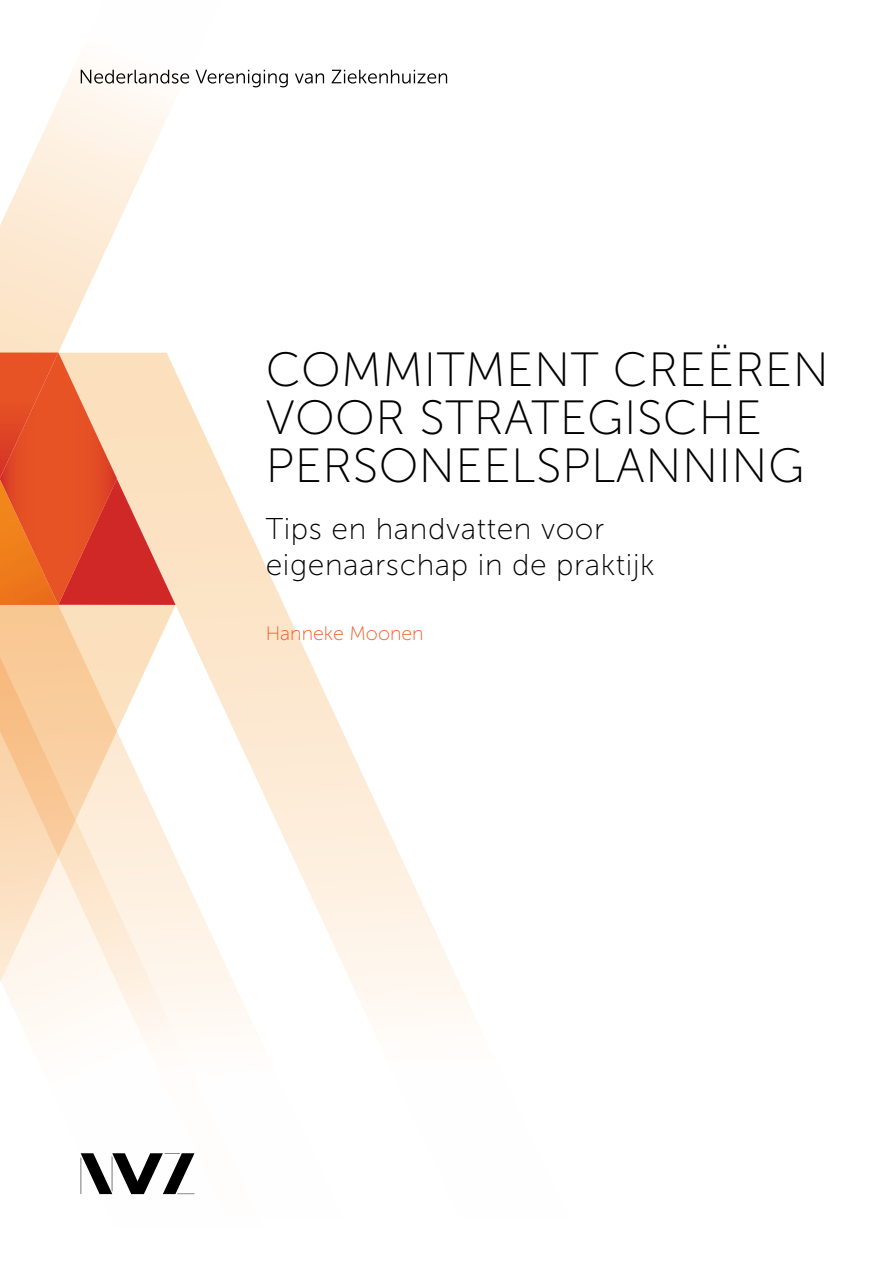
<style>
.page{position:relative;width:893px;height:1263px;background:#fff}
.page>*{position:absolute;margin:0;border:0;box-sizing:border-box;transform-origin:0 0}
.t1{font:48px/48px "Museo Sans 100";letter-spacing:.01em;color:#000}
.t2{font:30px/36px "Museo Sans 100";letter-spacing:.02em;color:#000}
.t3{font:19.5px "Museo Sans 100";color:#f15a22}
</style>
<div class="page">
<svg style="left:357px;top:763px;width:116px;height:257px"></svg>
<svg style="left:0;top:64px;width:357px;height:1131px"></svg>
<svg style="left:0;top:605px;width:176px;height:505px"></svg>
<svg style="left:81px;top:70px;width:108px;height:14px"></svg>
<svg style="left:196px;top:70px;width:92px;height:17px"></svg>
<svg style="left:295px;top:73px;width:29px;height:11px"></svg>
<svg style="left:332px;top:70px;width:115px;height:14px"></svg>
<svg style="left:81px;top:1153px;width:113px;height:41px"></svg>
<p class="t1" style="left:266px;top:346px;width:565px">Comm itm ent Creëren voor Strategisch</p>
<p class="t1" style="left:266px;top:394px;width:540px;text-indent:469px">e<br>Personeelsplanning</p>
<p class="t2" style="left:266px;top:511px;width:390px">Tips en handvatten voor eigenaarschap in de praktijk</p>
<p class="t3" style="left:266px;top:623px;width:159px">Hanneke Moonen</p>
</div>
